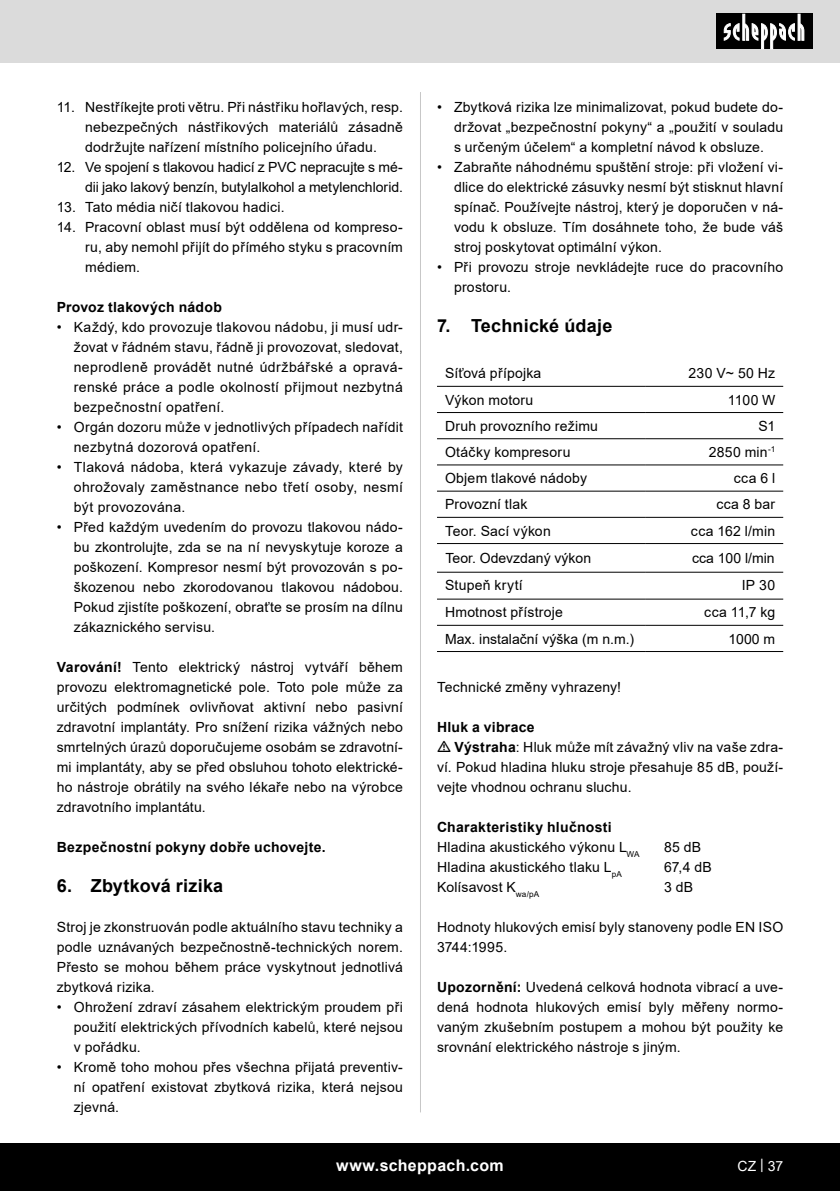
<style>
.page{position:relative;width:840px;height:1191px;background:#fff}
.page>*{position:absolute;margin:0;border:0;box-sizing:border-box;transform-origin:0 0}
.t1{font:700 18px "Arial";letter-spacing:.01em;color:#000}
.t2{font:700 16px "Arial";letter-spacing:.02em;color:#fff}
.Basiseinstellung{font:14px/20px "Arial";letter-spacing:.015em;color:#000;text-align:justify}
.Basistext_in_Tabellen{font:14px "Arial";letter-spacing:.015em;color:#000}
.Basiseinstellung-2{font:14px/20px "Arial";letter-spacing:-.005em;color:#000;text-align:right}
.Grundtext_Bold{font:700 14px "Arial";letter-spacing:.02em;color:#000}
.t3{font:14px "Arial";color:#fff}
.s1{font-weight:700}
</style>
<div class="page">
<div style="left:0;top:0;width:839px;height:63px;background:#dbdbdb"></div>
<div style="left:0;top:1143px;width:839px;height:48px;background:#000"></div>
<div style="left:716px;top:14px;width:96px;height:35px;background:#000"></div>
<svg style="left:723px;top:14px;width:81px;height:35px"></svg>
<hr style="left:420px;top:92px;width:1px;height:1020px;background:#c7c7c7">
<svg style="left:437px;top:385px;width:345px;height:240px"></svg>
<svg style="left:437px;top:544px;width:345px;height:28px"></svg>
<hr style="left:437px;top:651px;width:208px;height:1px;background:#000">
<hr style="left:645px;top:651px;width:137px;height:1px;background:#000">
<hr style="left:437px;top:625px;width:208px;height:1px;background:#000">
<hr style="left:645px;top:625px;width:137px;height:1px;background:#000">
<hr style="left:437px;top:386px;width:208px;height:1px;background:#000">
<hr style="left:645px;top:386px;width:137px;height:1px;background:#000">
<hr style="left:437px;top:412px;width:208px;height:1px;background:#000">
<hr style="left:645px;top:412px;width:137px;height:1px;background:#000">
<hr style="left:437px;top:438px;width:208px;height:1px;background:#000">
<hr style="left:645px;top:438px;width:137px;height:1px;background:#000">
<hr style="left:437px;top:464px;width:208px;height:1px;background:#000">
<hr style="left:645px;top:464px;width:137px;height:1px;background:#000">
<hr style="left:437px;top:491px;width:208px;height:1px;background:#000">
<hr style="left:645px;top:491px;width:137px;height:1px;background:#000">
<hr style="left:437px;top:517px;width:208px;height:1px;background:#000">
<hr style="left:645px;top:517px;width:137px;height:1px;background:#000">
<hr style="left:437px;top:543px;width:208px;height:1px;background:#000">
<hr style="left:645px;top:543px;width:137px;height:1px;background:#000">
<hr style="left:437px;top:572px;width:208px;height:1px;background:#000">
<hr style="left:645px;top:572px;width:137px;height:1px;background:#000">
<hr style="left:437px;top:599px;width:208px;height:1px;background:#000">
<hr style="left:645px;top:599px;width:137px;height:1px;background:#000">
<p class="Basiseinstellung" style="left:85px;top:97px;width:319px;text-indent:-28px">11. Nestříkejte proti větru. Při nástřiku hořlavých, resp. nebezpečných nástřikových materiálů zásadně dodržujte nařízení místního policejního úřadu.</p>
<p class="Basiseinstellung-2" style="left:57px;top:157px;width:347px">12. Ve spojení s tlakovou hadicí z PVC nepracujte s mé&shy;dii jako lakový benzín, butylalkohol a metylenchlorid.</p>
<p class="Basiseinstellung" style="left:57px;top:197px;width:229px">13. Tato média ničí tlakovou hadici.</p>
<p class="Basiseinstellung" style="left:85px;top:217px;width:319px;text-indent:-28px">14. Pracovní oblast musí být oddělena od kompreso&shy;ru, aby nemohl přijít do přímého styku s pracovním médiem.</p>
<p class="Grundtext_Bold" style="left:57px;top:297px;width:167px">Provoz tlakových nádob</p>
<p class="Basiseinstellung" style="left:74px;top:317px;width:330px;text-indent:-17px">• Každý, kdo provozuje tlakovou nádobu, ji musí udr&shy;žovat v řádném stavu, řádně ji provozovat, sledovat, neprodleně provádět nutné údržbářské a opravá&shy;renské práce a podle okolností přijmout nezbytná bezpečnostní opatření.</p>
<p class="Basiseinstellung" style="left:74px;top:417px;width:330px;text-indent:-17px">• Orgán dozoru může v jednotlivých případech nařídit nezbytná dozorová opatření.</p>
<p class="Basiseinstellung" style="left:74px;top:457px;width:330px;text-indent:-17px">• Tlaková nádoba, která vykazuje závady, které by ohrožovaly zaměstnance nebo třetí osoby, nesmí být provozována.</p>
<p class="Basiseinstellung" style="left:74px;top:517px;width:330px;text-indent:-17px">• Před každým uvedením do provozu tlakovou nádo&shy;bu zkontrolujte, zda se na ní nevyskytuje koroze a poškození. Kompresor nesmí být provozován s po&shy;škozenou nebo zkorodovanou tlakovou nádobou.<br>Pokud zjistíte poškození, obraťte se prosím na dílnu zákaznického servisu.</p>
<p class="Basiseinstellung" style="left:57px;top:657px;width:347px"><span class="s1">Varování!</span> Tento elektrický nástroj vytváří během provozu elektromagnetické pole. Toto pole může za určitých podmínek ovlivňovat aktivní nebo pasivní zdravotní implantáty. Pro snížení rizika vážných nebo smrtelných úrazů doporučujeme osobám se zdravotní&shy;mi implantáty, aby se před obsluhou tohoto elektrické&shy;ho nástroje obrátily na svého lékaře nebo na výrobce zdravotního implantátu.</p>
<p class="Grundtext_Bold" style="left:57px;top:837px;width:270px">Bezpečnostní pokyny dobře uchovejte.</p>
<p class="t1" style="left:57px;top:873px;width:168px">6. Zbytková rizika</p>
<p class="Basiseinstellung" style="left:57px;top:917px;width:347px">Stroj je zkonstruován podle aktuálního stavu techniky a podle uznávaných bezpečnostně-technických norem.<br>Přesto se mohou během práce vyskytnout jednotlivá zbytková rizika.</p>
<p class="Basiseinstellung" style="left:74px;top:997px;width:330px;text-indent:-17px">• Ohrožení zdraví zásahem elektrickým proudem při použití elektrických přívodních kabelů, které nejsou v pořádku.</p>
<p class="Basiseinstellung" style="left:74px;top:1057px;width:330px;text-indent:-17px">• Kromě toho mohou přes všechna přijatá preventiv&shy;ní opatření existovat zbytková rizika, která nejsou zjevná.</p>
<p class="Basiseinstellung" style="left:454px;top:97px;width:330px;text-indent:-17px">• Zbytková rizika lze minimalizovat, pokud budete do&shy;držovat „bezpečnostní pokyny“ a „použití v souladu s určeným účelem“ a kompletní návod k obsluze.</p>
<p class="Basiseinstellung" style="left:454px;top:157px;width:330px;text-indent:-17px">• Zabraňte náhodnému spuštění stroje: při vložení vi&shy;dlice do elektrické zásuvky nesmí být stisknut hlavní spínač. Používejte nástroj, který je doporučen v ná&shy;vodu k obsluze. Tím dosáhnete toho, že bude váš stroj poskytovat optimální výkon.</p>
<p class="Basiseinstellung" style="left:454px;top:257px;width:330px;text-indent:-17px">• Při provozu stroje nevkládejte ruce do pracovního prostoru.</p>
<p class="t1" style="left:437px;top:313px;width:177px">7. Technické údaje</p>
<p class="Basistext_in_Tabellen" style="left:445px;top:364px;width:98px">Síťová přípojka</p>
<p class="Basistext_in_Tabellen" style="left:688px;top:364px;width:88px">230 V~ 50 Hz</p>
<p class="Basistext_in_Tabellen" style="left:445px;top:390px;width:90px">Výkon motoru</p>
<p class="Basistext_in_Tabellen" style="left:727px;top:390px;width:49px">1100 W</p>
<p class="Basistext_in_Tabellen" style="left:445px;top:416px;width:154px">Druh provozního režimu</p>
<p class="Basistext_in_Tabellen" style="left:757px;top:416px;width:18px">S1</p>
<p class="Basistext_in_Tabellen" style="left:445px;top:442px;width:127px">Otáčky kompresoru</p>
<p class="Basistext_in_Tabellen" style="left:708px;top:442px;width:68px">2850 min<sup>-1</sup></p>
<p class="Basistext_in_Tabellen" style="left:445px;top:468px;width:143px">Objem tlakové nádoby</p>
<p class="Basistext_in_Tabellen" style="left:733px;top:468px;width:43px">cca 6 l</p>
<p class="Basistext_in_Tabellen" style="left:445px;top:495px;width:84px">Provozní tlak</p>
<p class="Basistext_in_Tabellen" style="left:716px;top:495px;width:60px">cca 8 bar</p>
<p class="Basistext_in_Tabellen" style="left:445px;top:521px;width:107px">Teor. Sací výkon</p>
<p class="Basistext_in_Tabellen" style="left:690px;top:521px;width:86px">cca 162 l/min</p>
<p class="Basiseinstellung" style="left:445px;top:548px;width:147px">Teor. Odevzdaný výkon</p>
<p class="Basiseinstellung" style="left:691px;top:548px;width:84px">cca 100 l/min</p>
<p class="Basistext_in_Tabellen" style="left:445px;top:576px;width:79px">Stupeň krytí</p>
<p class="Basistext_in_Tabellen" style="left:741px;top:576px;width:35px">IP 30</p>
<p class="Basistext_in_Tabellen" style="left:445px;top:603px;width:119px">Hmotnost přístroje</p>
<p class="Basistext_in_Tabellen" style="left:703px;top:603px;width:72px">cca 11,7 kg</p>
<p class="Basiseinstellung" style="left:445px;top:628px;width:191px">Max. instalační výška (m n.m.)</p>
<p class="Basiseinstellung" style="left:728px;top:628px;width:48px">1000 m</p>
<p class="Basiseinstellung" style="left:437px;top:677px;width:185px">Technické změny vyhrazeny!</p>
<p class="Grundtext_Bold" style="left:437px;top:717px;width:99px">Hluk a vibrace</p>
<p class="Basiseinstellung" style="left:437px;top:737px;width:347px;text-indent:17px"><span class="s1">Výstraha</span>: Hluk může mít závažný vliv na vaše zdra&shy;ví. Pokud hladina hluku stroje přesahuje 85 dB, použí&shy;vejte vhodnou ochranu sluchu.</p>
<p class="Grundtext_Bold" style="left:437px;top:817px;width:176px">Charakteristiky hlučnosti</p>
<p class="Basiseinstellung" style="left:437px;top:837px;width:204px">Hladina akustického výkonu L<sub>WA</sub></p>
<p class="Basiseinstellung" style="left:663px;top:837px;width:39px">85 dB</p>
<p class="Basiseinstellung" style="left:437px;top:857px;width:186px">Hladina akustického tlaku L<sub>pA</sub></p>
<p class="Basiseinstellung" style="left:663px;top:857px;width:49px">67,4 dB</p>
<p class="Basiseinstellung" style="left:437px;top:877px;width:104px">Kolísavost K<sub>wa/pA</sub></p>
<p class="Basiseinstellung" style="left:663px;top:877px;width:31px">3 dB</p>
<p class="Basiseinstellung" style="left:437px;top:917px;width:347px">Hodnoty hlukových emisí byly stanoveny podle EN ISO<br>3744:1995.</p>
<p class="Basiseinstellung" style="left:437px;top:977px;width:347px"><span class="s1">Upozornění:</span> Uvedená celková hodnota vibrací a uve&shy;dená hodnota hlukových emisí byly měřeny normo&shy;vaným zkušebním postupem a mohou být použity ke srovnání elektrického nástroje s jiným.</p>
<p class="t2" style="left:336px;top:1154px;width:169px">www.scheppach.com</p>
<p class="t3" style="left:737px;top:1156px;width:47px">CZ | 37</p>
</div>
